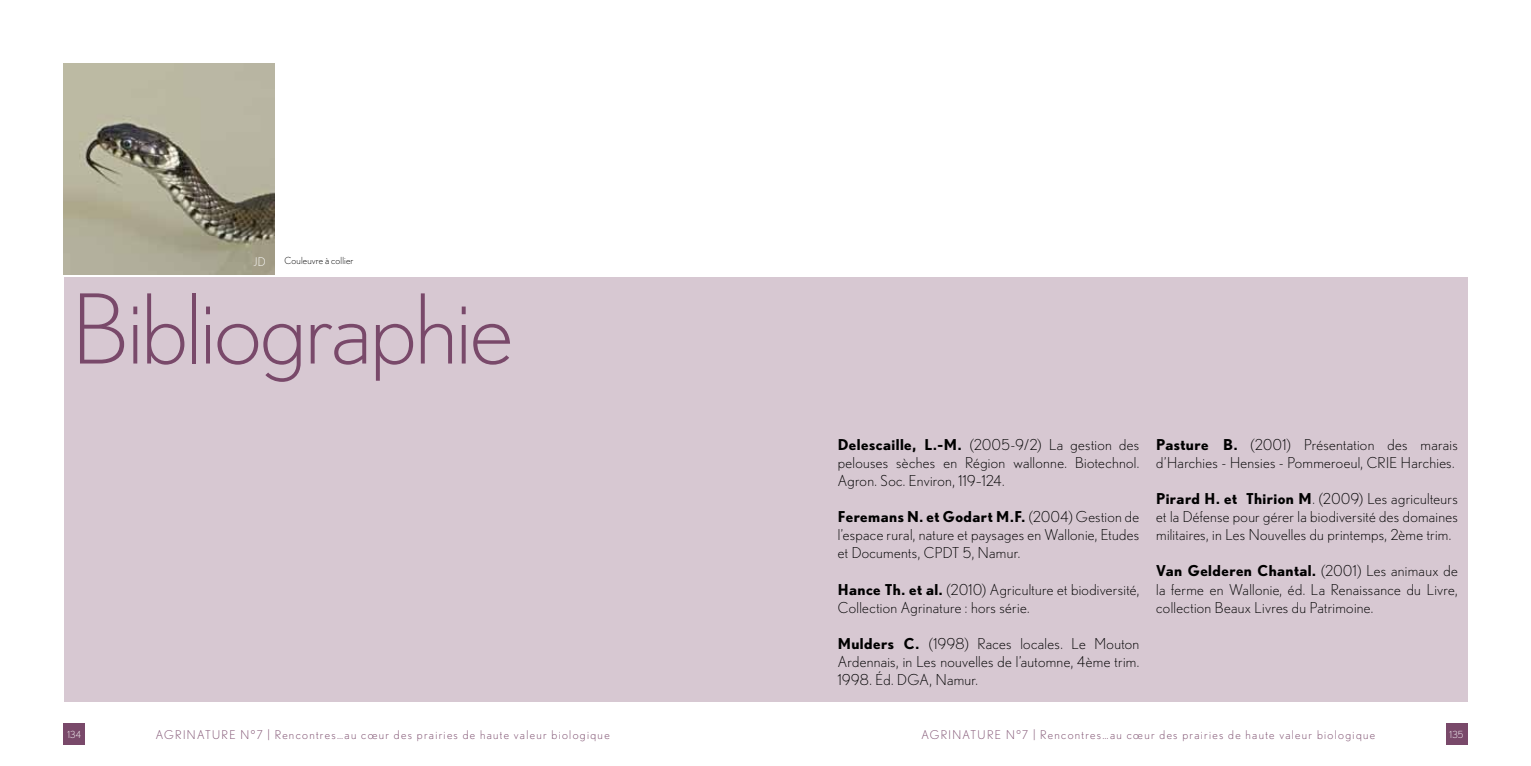
<style>
.page{position:relative;width:1531px;height:766px;background:#fff}
.page>*{position:absolute;margin:0;border:0;box-sizing:border-box;transform-origin:0 0}
.t1{font:300 96px "Nobel";letter-spacing:-.02em;color:#79496a}
.t2{font:300 15px/18px "Nobel";letter-spacing:.02em;color:#000;text-align:justify}
.t3{font:300 12px "Nobel";letter-spacing:.11em;color:#79496a}
.t4{font:300 12px "Nobel";color:#fff}
.t5{font:300 9.75px "Nobel";letter-spacing:.015em;color:#000}
.t6{font:300 9.75px "Nobel";letter-spacing:.02em;color:#fff}
.s1{font-weight:700}
</style>
<div class="page">
<div style="left:64px;top:723px;width:21px;height:21px;background:#79496a"></div>
<div style="left:1446px;top:723px;width:21px;height:21px;background:#79496a"></div>
<div style="left:64px;top:277px;width:1403px;height:425px;background:#d7c8d2"></div>
<img style="left:64px;top:64px;width:210px;height:210px">
<p class="t4" style="left:254px;top:255px;width:14px">JD</p>
<p class="t5" style="left:284px;top:255px;width:71px">Couleuvre à collier</p>
<h1 class="t1" style="left:72px;top:274px;width:442px">Bibliographie</h1>
<p class="t2" style="left:838px;top:435px;width:303px"><span class="s1">Delescaille, L.-M.</span> (2005-9/2) La gestion des pelouses sèches en Région wallonne. Biotechnol.<br>Agron. Soc. Environ, 119–124.</p>
<p class="t2" style="left:838px;top:507px;width:303px"><span class="s1">Feremans N. et Godart M.F.</span> (2004) Gestion de l’espace rural, nature et paysages en Wallonie, Etudes et Documents, CPDT 5, Namur.</p>
<p class="t2" style="left:838px;top:579px;width:303px"><span class="s1">Hance Th. et al.</span> (2010) Agriculture et biodiversité,<br>Collection Agrinature : hors série.</p>
<p class="t2" style="left:838px;top:633px;width:303px"><span class="s1">Mulders C.</span> (1998) Races locales. Le Mouton Ardennais, in Les nouvelles de l’automne, 4ème trim.<br>1998. Éd. DGA, Namur.</p>
<p class="t2" style="left:1156px;top:435px;width:303px"><span class="s1">Pasture B.</span> (2001) Présentation des marais d’Harchies - Hensies - Pommeroeul, CRIE Harchies.</p>
<p class="t2" style="left:1156px;top:489px;width:303px"><span class="s1">Pirard H. et Thirion M</span>. (2009) Les agriculteurs et la Défense pour gérer la biodiversité des domaines militaires, in Les Nouvelles du printemps, 2ème trim.</p>
<p class="t2" style="left:1156px;top:561px;width:303px"><span class="s1">Van Gelderen Chantal.</span> (2001) Les animaux de la ferme en Wallonie, éd. La Renaissance du Livre, collection Beaux Livres du Patrimoine.</p>
<p class="t6" style="left:68px;top:728px;width:15px">134</p>
<p class="t3" style="left:156px;top:727px;width:455px">AGRINATURE N°7 | Rencontres…au cœur des prairies de haute valeur biologique</p>
<p class="t3" style="left:921px;top:727px;width:455px">AGRINATURE N°7 | Rencontres…au cœur des prairies de haute valeur biologique</p>
<p class="t6" style="left:1449px;top:728px;width:15px">135</p>
</div>
